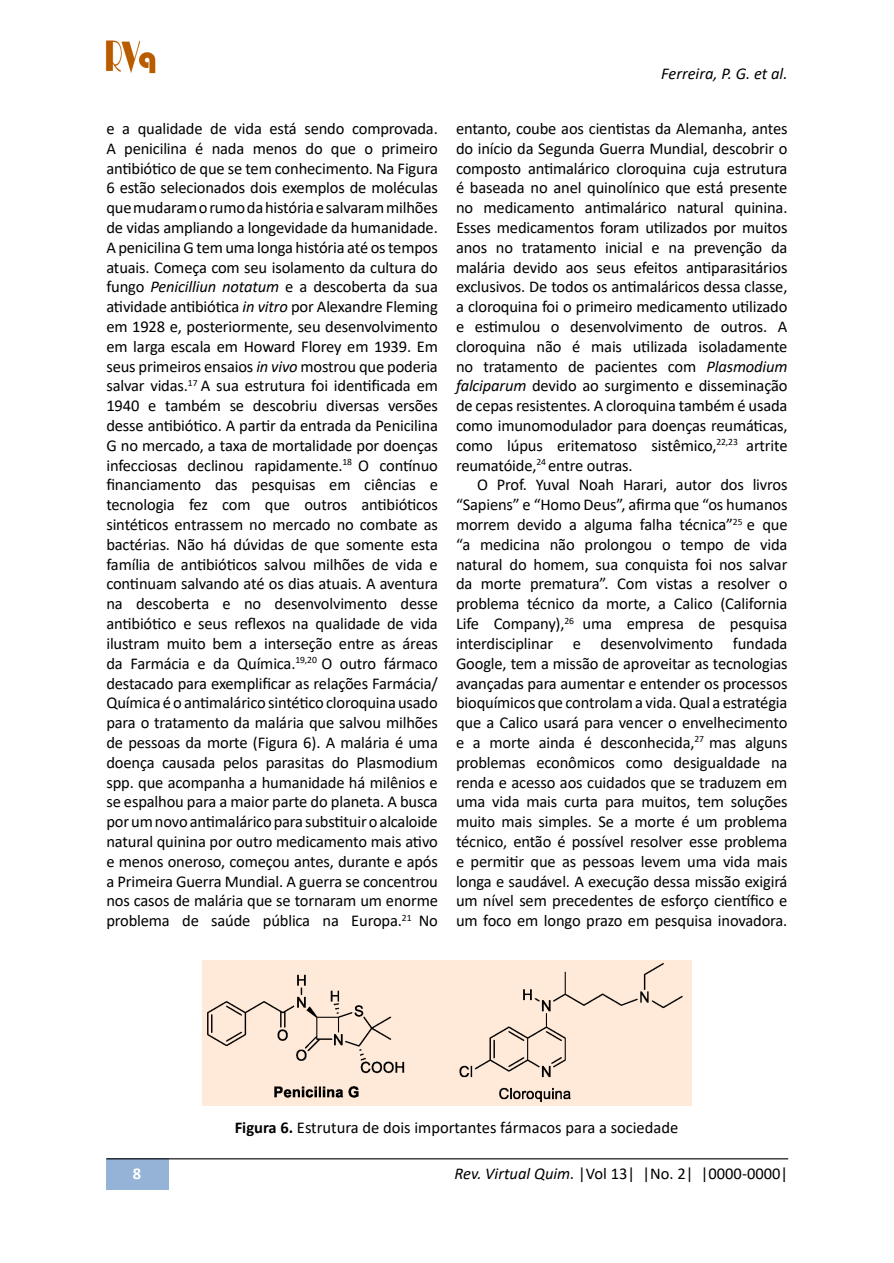
<style>
.page{position:relative;width:894px;height:1263px;background:#fff}
.page>*{position:absolute;margin:0;border:0;box-sizing:border-box;transform-origin:0 0}
.t1{font:16.5px/19.8px "Calibri";letter-spacing:-.01em;color:#000;text-align:justify}
.t2{font:italic 16.5px "Calibri";color:#000}
.t3{font:700 16.5px "Calibri";color:#fff}
.s1{font-style:italic}
.s2{font-weight:700}
</style>
<div class="page">
<div style="left:107px;top:1158px;width:62px;height:32px;background:#95b3d7"></div>
<hr style="left:106px;top:1158px;width:681px;height:1px;background:#000">
<img style="left:105px;top:40px;width:51px;height:34px">
<img style="left:203px;top:960px;width:487px;height:145px">
<p class="t2" style="left:660px;top:62px;width:128px">Ferreira, P. G. et al.</p>
<p class="t1" style="left:106px;top:118px;width:333px">e a qualidade de vida está sendo comprovada.<br>A penicilina é nada menos do que o primeiro antibiótico de que se tem conhecimento. Na Figura 6 estão selecionados dois exemplos de moléculas que mudaram o rumo da história e salvaram milhões de vidas ampliando a longevidade da humanidade.<br>A penicilina G tem uma longa história até os tempos atuais. Começa com seu isolamento da cultura do fungo <span class="s1">Penicilliun notatum</span> e a descoberta da sua atividade antibiótica <span class="s1">in vitro</span> por Alexandre Fleming em 1928 e, posteriormente, seu desenvolvimento em larga escala em Howard Florey em 1939. Em seus primeiros ensaios <span class="s1">in vivo</span> mostrou que poderia salvar vidas.<sup>17</sup> A sua estrutura foi identificada em 1940 e também se descobriu diversas versões desse antibiótico. A partir da entrada da Penicilina G no mercado, a taxa de mortalidade por doenças infecciosas declinou rapidamente.<sup>18</sup> O contínuo financiamento das pesquisas em ciências e tecnologia fez com que outros antibióticos sintéticos entrassem no mercado no combate as bactérias. Não há dúvidas de que somente esta família de antibióticos salvou milhões de vida e continuam salvando até os dias atuais. A aventura na descoberta e no desenvolvimento desse antibiótico e seus reflexos na qualidade de vida ilustram muito bem a interseção entre as áreas da Farmácia e da Química.<sup>19,20</sup> O outro fármaco destacado para exemplificar as relações Farmácia/ Química é o antimalárico sintético cloroquina usado para o tratamento da malária que salvou milhões de pessoas da morte (Figura 6). A malária é uma doença causada pelos parasitas do Plasmodium spp. que acompanha a humanidade há milênios e se espalhou para a maior parte do planeta. A busca por um novo antimalárico para substituir o alcaloide natural quinina por outro medicamento mais ativo e menos oneroso, começou antes, durante e após a Primeira Guerra Mundial. A guerra se concentrou nos casos de malária que se tornaram um enorme problema de saúde pública na Europa.<sup>21</sup> No</p>
<p class="t1" style="left:456px;top:118px;width:333px">entanto, coube aos cientistas da Alemanha, antes do início da Segunda Guerra Mundial, descobrir o composto antimalárico cloroquina cuja estrutura é baseada no anel quinolínico que está presente no medicamento antimalárico natural quinina.<br>Esses medicamentos foram utilizados por muitos anos no tratamento inicial e na prevenção da malária devido aos seus efeitos antiparasitários exclusivos. De todos os antimaláricos dessa classe, a cloroquina foi o primeiro medicamento utilizado e estimulou o desenvolvimento de outros. A cloroquina não é mais utilizada isoladamente no tratamento de pacientes com <span class="s1">Plasmodium falciparum</span> devido ao surgimento e disseminação de cepas resistentes. A cloroquina também é usada como imunomodulador para doenças reumáticas, como lúpus eritematoso sistêmico,<sup>22,23</sup> artrite reumatóide,<sup>24</sup> entre outras.</p>
<p class="t1" style="left:456px;top:474px;width:333px;text-indent:21px">O Prof. Yuval Noah Harari, autor dos livros “Sapiens” e “Homo Deus”, afirma que “os humanos morrem devido a alguma falha técnica”<sup>25</sup> e que “a medicina não prolongou o tempo de vida natural do homem, sua conquista foi nos salvar da morte prematura”. Com vistas a resolver o problema técnico da morte, a Calico (California Life Company),<sup>26</sup> uma empresa de pesquisa interdisciplinar e desenvolvimento fundada Google, tem a missão de aproveitar as tecnologias avançadas para aumentar e entender os processos bioquímicos que controlam a vida. Qual a estratégia que a Calico usará para vencer o envelhecimento e a morte ainda é desconhecida,<sup>27</sup> mas alguns problemas econômicos como desigualdade na renda e acesso aos cuidados que se traduzem em uma vida mais curta para muitos, tem soluções muito mais simples. Se a morte é um problema técnico, então é possível resolver esse problema e permitir que as pessoas levem uma vida mais longa e saudável. A execução dessa missão exigirá um nível sem precedentes de esforço científico e um foco em longo prazo em pesquisa inovadora.</p>
<p class="t1" style="left:234px;top:1117px;width:445px"><span class="s2">Figura 6.</span> Estrutura de dois importantes fármacos para a sociedade</p>
<p class="t3" style="left:133px;top:1162px;width:10px">8</p>
<p class="t1" style="left:454px;top:1163px;width:335px"><span class="s1">Rev. Virtual Quim.</span> |Vol 13| |No. 2| |0000-0000|</p>
</div>
